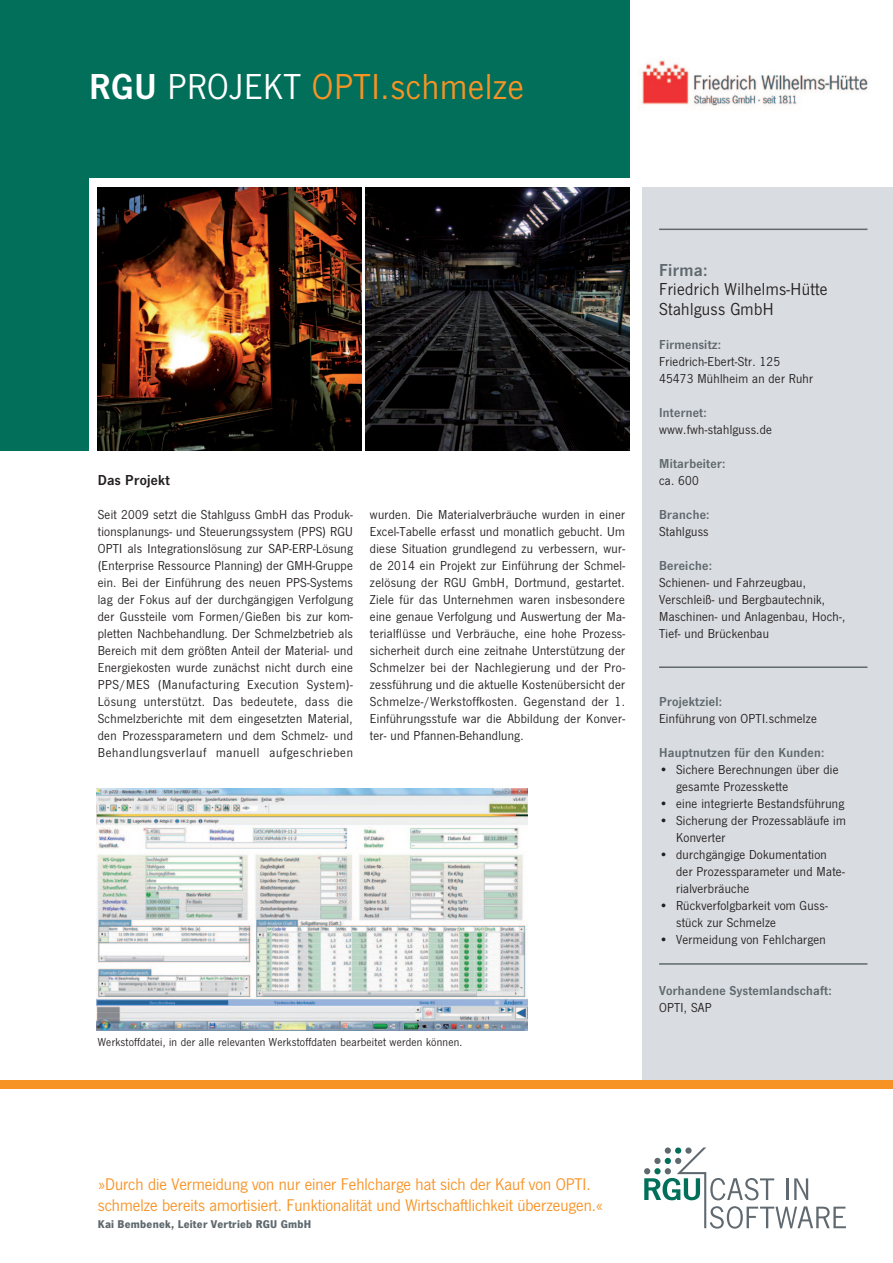
<style>
.page{position:relative;width:893px;height:1263px;background:#fff}
.page>*{position:absolute;margin:0;border:0;box-sizing:border-box;transform-origin:0 0}
.t1{font:37.5px "Newcastle";letter-spacing:.02em;color:#f79325}
.t2{font:18px/19.5px "Newcastle";letter-spacing:.02em;color:#231f20}
.t3{font:600 18px "Newcastle";letter-spacing:.02em;color:#5f696f}
.t4{font:17.55px/21px "Newcastle";color:#f79325}
.t5{font:600 15px "Newcastle";letter-spacing:.02em;color:#231f20}
.t6{font:13.5px/17px "Newcastle";letter-spacing:.02em;color:#231f20}
.t7{font:600 13.5px "Newcastle";letter-spacing:.02em;color:#5f696f}
.t8{font:12px "Newcastle";letter-spacing:.02em;color:#231f20}
.t9{font:700 11.7px "Newcastle";letter-spacing:.02em;color:#5f696f}
.s1{font-weight:600;color:#fff}
.s2{color:#fff}
</style>
<div class="page">
<div style="left:0;top:0;width:629px;height:451px;background:#016f5a"></div>
<div style="left:89px;top:179px;width:540px;height:272px;background:#fff"></div>
<div style="left:642px;top:187px;width:251px;height:902px;background:#d9dce0"></div>
<div style="left:0;top:1080px;width:893px;height:9px;background:#f79325"></div>
<svg style="left:644px;top:1147px;width:202px;height:81px"></svg>
<hr style="left:659px;top:666px;width:208px;height:2px;background:#5f696f">
<hr style="left:659px;top:229px;width:208px;height:1px;background:#5f696f">
<hr style="left:659px;top:963px;width:208px;height:2px;background:#5f696f">
<img style="left:98px;top:188px;width:263px;height:263px">
<img style="left:366px;top:187px;width:263px;height:264px">
<img style="left:97px;top:788px;width:430px;height:242px">
<img style="left:642px;top:60px;width:226px;height:46px">
<h1 class="t1" style="left:89px;top:66px;width:436px"><span class="s1">RGU</span> <span class="s2">PROJEKT</span> OPTI.schmelze</h1>
<p class="t5" style="left:98px;top:471px;width:74px">Das Projekt</p>
<p class="t6" style="left:98px;top:506px;width:257px;text-align:justify">Seit 2009 setzt die Stahlguss GmbH das Produk&shy;tionsplanungs- und Steuerungssystem (PPS) RGU OPTI als Integrationslösung zur SAP-ERP-Lösung (Enterprise Ressource Planning) der GMH-Gruppe ein. Bei der Einführung des neuen PPS-Systems lag der Fokus auf der durchgängigen Verfolgung der Gussteile vom Formen/Gießen bis zur kom&shy;pletten Nachbehandlung. Der Schmelzbetrieb als Bereich mit dem größten Anteil der Material- und Energiekosten wurde zunächst nicht durch eine PPS/MES (Manufacturing Execution System)- Lösung unterstützt. Das bedeutete, dass die Schmelzberichte mit dem eingesetzten Material, den Prozessparametern und dem Schmelz- und Behandlungsverlauf manuell aufgeschrieben</p>
<p class="t6" style="left:370px;top:506px;width:257px;text-align:justify">wurden. Die Materialverbräuche wurden in einer Excel-Tabelle erfasst und monatlich gebucht. Um diese Situation grundlegend zu verbessern, wur&shy;de 2014 ein Projekt zur Einführung der Schmel&shy;zelösung der RGU GmbH, Dortmund, gestartet.<br>Ziele für das Unternehmen waren insbesondere eine genaue Verfolgung und Auswertung der Ma&shy;terialflüsse und Verbräuche, eine hohe Prozess&shy;sicherheit durch eine zeitnahe Unterstützung der Schmelzer bei der Nachlegierung und der Pro&shy;zessführung und die aktuelle Kostenübersicht der Schmelze-/Werkstoffkosten. Gegenstand der 1.<br>Einführungsstufe war die Abbildung der Konver&shy;ter- und Pfannen-Behandlung.</p>
<p class="t8" style="left:98px;top:1036px;width:366px">Werkstoffdatei, in der alle relevanten Werkstoffdaten bearbeitet werden können.</p>
<h2 class="t3" style="left:659px;top:259px;width:50px">Firma:</h2>
<h2 class="t2" style="left:659px;top:280px;width:170px">Friedrich Wilhelms-Hütte<br>Stahlguss GmbH</h2>
<p class="t7" style="left:659px;top:336px;width:64px">Firmensitz:</p>
<p class="t6" style="left:659px;top:353px;width:156px">Friedrich-Ebert-Str. 125<br>45473 Mühlheim an der Ruhr</p>
<p class="t7" style="left:659px;top:404px;width:49px">Internet:</p>
<p class="t6" style="left:659px;top:421px;width:114px">www.fwh-stahlguss.de</p>
<p class="t7" style="left:659px;top:455px;width:68px">Mitarbeiter:</p>
<p class="t6" style="left:659px;top:472px;width:41px">ca. 600</p>
<p class="t7" style="left:659px;top:506px;width:52px">Branche:</p>
<p class="t6" style="left:659px;top:523px;width:51px">Stahlguss</p>
<p class="t7" style="left:659px;top:557px;width:54px">Bereiche:</p>
<p class="t6" style="left:659px;top:574px;width:188px">Schienen- und Fahrzeugbau,<br>Verschleiß- und Bergbautechnik,<br>Maschinen- und Anlagenbau, Hoch-,<br>Tief- und Brückenbau</p>
<p class="t7" style="left:659px;top:694px;width:65px">Projektziel:</p>
<p class="t6" style="left:659px;top:710px;width:159px">Einführung von OPTI.schmelze</p>
<p class="t7" style="left:659px;top:745px;width:167px">Hauptnutzen für den Kunden:</p>
<p class="t6" style="left:676px;top:761px;width:164px;text-indent:-17px">• Sichere Berechnungen über die gesamte Prozesskette</p>
<p class="t6" style="left:659px;top:795px;width:187px">• eine integrierte Bestandsführung</p>
<p class="t6" style="left:676px;top:812px;width:171px;text-indent:-17px">• Sicherung der Prozessabläufe im<br>Konverter</p>
<p class="t6" style="left:676px;top:846px;width:170px;text-indent:-17px">• durchgängige Dokumentation der Prozessparameter und Mate&shy;rialverbräuche</p>
<p class="t6" style="left:676px;top:897px;width:153px;text-indent:-17px">• Rückverfolgbarkeit vom Guss&shy;stück zur Schmelze</p>
<p class="t6" style="left:659px;top:931px;width:168px">• Vermeidung von Fehlchargen</p>
<p class="t7" style="left:659px;top:983px;width:174px">Vorhandene Systemlandschaft:</p>
<p class="t6" style="left:659px;top:999px;width:54px">OPTI, SAP</p>
<p class="t4" style="left:98px;top:1174px;width:507px">»Durch die Vermeidung von nur einer Fehlcharge hat sich der Kauf von OPTI. schmelze bereits amortisiert. Funktionalität und Wirtschaftlichkeit überzeugen.«</p>
<p class="t9" style="left:98px;top:1217px;width:215px">Kai Bembenek, Leiter Vertrieb RGU GmbH</p>
</div>
